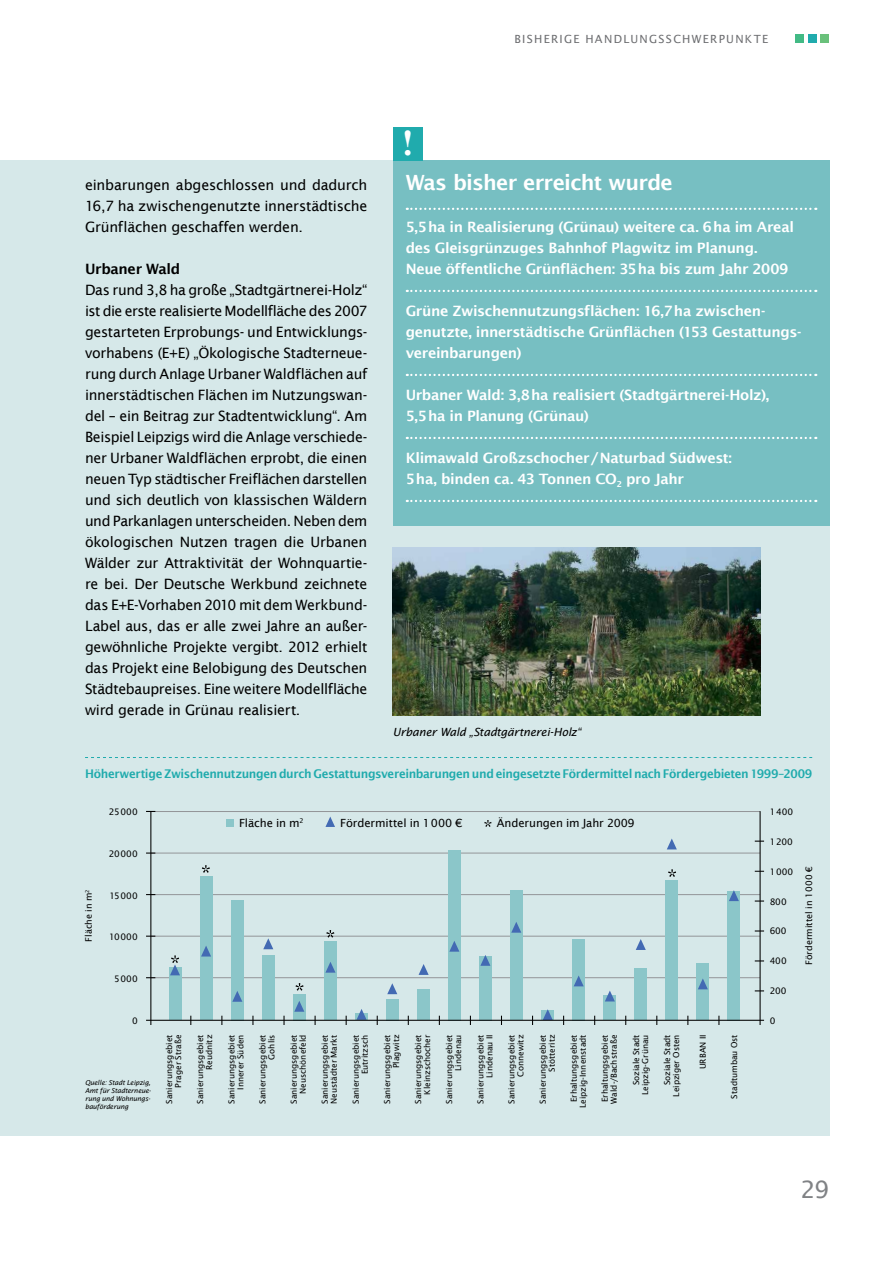
<style>
.page{position:relative;width:893px;height:1263px;background:#fff}
.page>*{position:absolute;margin:0;border:0;box-sizing:border-box;transform-origin:0 0}
.t1{font:700 36px "Times New Roman";color:#fff}
.t2{font:24px "Lucida Sans";color:#808285}
.t3{font:600 21px "Lucida Sans";letter-spacing:-.035em;color:#fff}
.t4{font:14.25px/21px "Lucida Sans";letter-spacing:-.02em;color:#000;text-align:justify}
.t5{font:600 14.25px/21px "Lucida Sans";letter-spacing:-.025em;color:#fff}
.t6{font:600 14.25px "Lucida Sans";letter-spacing:-.025em;color:#000}
.t7{font:600 12px "Lucida Sans";letter-spacing:-.03em;color:#20abad;scale:.96 1}
.t8{font:11.25px "Lucida Sans";letter-spacing:-.005em;color:#000}
.t9{font:italic 11.25px "Lucida Sans";letter-spacing:-.015em;color:#000}
.t10{font:11.25px "Lucida Sans";letter-spacing:.115em;color:#6d6e71}
.t11{font:9px "Lucida Sans";letter-spacing:.005em;color:#000}
.t12{font:8.25px/9px "Lucida Sans";color:#000;text-align:right}
.t13{font:italic 6.75px/8.2px "Lucida Sans";letter-spacing:-.01em;color:#000}
</style>
<div class="page">
<div style="left:795px;top:34px;width:9px;height:9px;background:#42ba85"></div>
<div style="left:808px;top:34px;width:8px;height:9px;background:#20abad"></div>
<div style="left:821px;top:34px;width:8px;height:9px;background:#6ac17b"></div>
<div style="left:0;top:160px;width:829px;height:975px;background:#d6e8e9"></div>
<div style="left:393px;top:160px;width:436px;height:366px;background:#77bfc2"></div>
<svg style="left:407px;top:208px;width:409px;height:2px"></svg>
<svg style="left:407px;top:290px;width:409px;height:2px"></svg>
<svg style="left:407px;top:374px;width:409px;height:2px"></svg>
<svg style="left:407px;top:437px;width:409px;height:2px"></svg>
<svg style="left:407px;top:500px;width:409px;height:2px"></svg>
<svg style="left:85px;top:757px;width:727px;height:1px"></svg>
<hr style="left:151px;top:811px;width:609px;height:1px;background:#939598">
<hr style="left:151px;top:853px;width:609px;height:1px;background:#939598">
<hr style="left:151px;top:894px;width:609px;height:1px;background:#939598">
<hr style="left:151px;top:936px;width:609px;height:1px;background:#939598">
<hr style="left:151px;top:977px;width:609px;height:1px;background:#939598">
<hr style="left:760px;top:811px;width:1px;height:214px;background:#000">
<div style="left:169px;top:967px;width:13px;height:53px;background:#8bc6c9"></div>
<div style="left:200px;top:876px;width:13px;height:144px;background:#8bc6c9"></div>
<div style="left:231px;top:900px;width:13px;height:120px;background:#8bc6c9"></div>
<div style="left:262px;top:955px;width:13px;height:65px;background:#8bc6c9"></div>
<div style="left:293px;top:994px;width:13px;height:26px;background:#8bc6c9"></div>
<div style="left:324px;top:942px;width:13px;height:78px;background:#8bc6c9"></div>
<div style="left:355px;top:1013px;width:13px;height:7px;background:#8bc6c9"></div>
<div style="left:386px;top:999px;width:13px;height:21px;background:#8bc6c9"></div>
<div style="left:417px;top:989px;width:13px;height:31px;background:#8bc6c9"></div>
<div style="left:448px;top:850px;width:13px;height:170px;background:#8bc6c9"></div>
<div style="left:479px;top:956px;width:13px;height:64px;background:#8bc6c9"></div>
<div style="left:510px;top:890px;width:13px;height:130px;background:#8bc6c9"></div>
<div style="left:541px;top:1010px;width:13px;height:10px;background:#8bc6c9"></div>
<div style="left:572px;top:939px;width:13px;height:81px;background:#8bc6c9"></div>
<div style="left:603px;top:995px;width:13px;height:25px;background:#8bc6c9"></div>
<div style="left:634px;top:969px;width:13px;height:51px;background:#8bc6c9"></div>
<div style="left:665px;top:881px;width:13px;height:139px;background:#8bc6c9"></div>
<div style="left:696px;top:963px;width:13px;height:57px;background:#8bc6c9"></div>
<div style="left:728px;top:891px;width:12px;height:129px;background:#8bc6c9"></div>
<svg style="left:283px;top:1016px;width:2px;height:9px"></svg>
<hr style="left:150px;top:811px;width:1px;height:214px;background:#000">
<svg style="left:201px;top:946px;width:10px;height:10px"></svg>
<svg style="left:232px;top:991px;width:10px;height:11px"></svg>
<svg style="left:263px;top:938px;width:10px;height:11px"></svg>
<svg style="left:294px;top:1001px;width:10px;height:11px"></svg>
<svg style="left:325px;top:962px;width:10px;height:11px"></svg>
<svg style="left:356px;top:1009px;width:11px;height:11px"></svg>
<svg style="left:387px;top:983px;width:10px;height:11px"></svg>
<svg style="left:419px;top:964px;width:10px;height:11px"></svg>
<svg style="left:449px;top:941px;width:10px;height:11px"></svg>
<svg style="left:480px;top:955px;width:10px;height:11px"></svg>
<svg style="left:511px;top:922px;width:10px;height:11px"></svg>
<svg style="left:543px;top:1009px;width:10px;height:11px"></svg>
<svg style="left:574px;top:975px;width:10px;height:11px"></svg>
<svg style="left:605px;top:990px;width:10px;height:11px"></svg>
<svg style="left:636px;top:939px;width:10px;height:11px"></svg>
<svg style="left:667px;top:838px;width:10px;height:11px"></svg>
<svg style="left:698px;top:978px;width:10px;height:11px"></svg>
<svg style="left:729px;top:890px;width:10px;height:11px"></svg>
<hr style="left:146px;top:1020px;width:618px;height:1px;background:#000">
<svg style="left:170px;top:955px;width:10px;height:20px"></svg>
<svg style="left:202px;top:865px;width:8px;height:8px"></svg>
<svg style="left:296px;top:983px;width:8px;height:8px"></svg>
<svg style="left:326px;top:930px;width:8px;height:8px"></svg>
<svg style="left:668px;top:869px;width:8px;height:8px"></svg>
<div style="left:226px;top:819px;width:8px;height:8px;background:#8bc6c9"></div>
<svg style="left:325px;top:816px;width:10px;height:11px"></svg>
<svg style="left:484px;top:820px;width:8px;height:7px"></svg>
<img style="left:393px;top:547px;width:367px;height:168px">
<div style="left:393px;top:127px;width:30px;height:33px;background:#20abad"></div>
<p class="t10" style="left:514px;top:32px;width:255px">Bisherige Handlungsschwerpunkte</p>
<p class="t4" style="left:85px;top:174px;width:284px">einbarungen abgeschlossen und dadurch 16,7 ha zwischengenutzte innerstädtische Grünflächen geschaffen werden.</p>
<p class="t6" style="left:85px;top:261px;width:97px">Urbaner Wald</p>
<p class="t4" style="left:85px;top:279px;width:284px">Das rund 3,8 ha große „Stadtgärtnerei-Holz“ ist die erste realisierte Modellfläche des 2007 gestarteten Erprobungs- und Entwicklungs&shy;vorhabens (E+E) „Ökologische Stadterneue&shy;rung durch Anlage Urbaner Waldflächen auf innerstädtischen Flächen im Nutzungswan&shy;del – ein Beitrag zur Stadtentwicklung“. Am Beispiel Leipzigs wird die Anlage verschiede&shy;ner Urbaner Waldflächen erprobt, die einen neuen Typ städtischer Freiflächen darstellen und sich deutlich von klassischen Wäldern und Parkanlagen unterscheiden. Neben dem ökologischen Nutzen tragen die Urbanen Wälder zur Attraktivität der Wohnquartie&shy;re bei. Der Deutsche Werkbund zeichnete das E+E-Vorhaben 2010 mit dem Werkbund-Label aus, das er alle zwei Jahre an außer&shy;gewöhnliche Projekte vergibt. 2012 erhielt das Projekt eine Belobigung des Deutschen Städtebaupreises. Eine weitere Modellfläche wird gerade in Grünau realisiert.</p>
<h1 class="t1" style="left:402px;top:118px;width:13px">!</h1>
<h3 class="t3" style="left:406px;top:171px;width:269px">Was bisher erreicht wurde</h3>
<p class="t5" style="left:406px;top:216px;width:390px">5,5ha in Realisierung (Grünau) weitere ca. 6ha im Areal des Gleisgrünzuges Bahnhof Plagwitz im Planung.<br>Neue öffentliche Grünflächen: 35ha bis zum Jahr 2009</p>
<p class="t5" style="left:406px;top:300px;width:397px">Grüne Zwischennutzungsflächen: 16,7ha zwischen&shy;genutzte, innerstädtische Grünflächen (153 Gestattungs&shy;vereinbarungen)</p>
<p class="t5" style="left:406px;top:384px;width:365px">Urbaner Wald: 3,8ha realisiert (Stadtgärtnerei-Holz),<br>5,5ha in Planung (Grünau)</p>
<p class="t5" style="left:406px;top:447px;width:328px">Klimawald Großzschocher/Naturbad Südwest:<br>5ha, binden ca. 43 Tonnen CO<sub>2</sub> pro Jahr</p>
<p class="t9" style="left:393px;top:726px;width:189px">Urbaner Wald „Stadtgärtnerei-Holz“</p>
<p class="t7" style="left:85px;top:767px;width:759px">Höherwertige Zwischennutzungen durch Gestattungsvereinbarungen und eingesetzte Fördermittel nach Fördergebieten 1999–2009</p>
<p class="t11" style="left:109px;top:807px;width:30px">25000</p>
<p class="t11" style="left:109px;top:848px;width:30px">20000</p>
<p class="t11" style="left:109px;top:890px;width:30px">15000</p>
<p class="t11" style="left:109px;top:932px;width:30px">10000</p>
<p class="t11" style="left:114px;top:974px;width:25px">5000</p>
<p class="t11" style="left:132px;top:1015px;width:7px">0</p>
<p class="t11" style="left:770px;top:807px;width:25px">1400</p>
<p class="t11" style="left:770px;top:836px;width:25px">1200</p>
<p class="t11" style="left:770px;top:866px;width:25px">1000</p>
<p class="t11" style="left:770px;top:896px;width:19px">800</p>
<p class="t11" style="left:770px;top:926px;width:19px">600</p>
<p class="t11" style="left:770px;top:956px;width:19px">400</p>
<p class="t11" style="left:770px;top:986px;width:18px">200</p>
<p class="t11" style="left:770px;top:1015px;width:7px">0</p>
<p class="t8" style="left:239px;top:816px;width:66px">Fläche in m<sup>2</sup></p>
<p class="t8" style="left:340px;top:816px;width:124px">Fördermittel in 1000 €</p>
<p class="t8" style="left:497px;top:816px;width:139px">Änderungen im Jahr 2009</p>
<p class="t11" style="left:804px;top:965px;width:100px;rotate:-90deg">Fördermittel in 1000 €</p>
<p class="t11" style="left:84px;top:942px;width:54px;rotate:-90deg">Fläche in m<sup>2</sup></p>
<p class="t13" style="left:85px;top:1078px;width:68px">Quelle: Stadt Leipzig,<br>Amt für Stadterneue&shy;rung und Wohnungs&shy;bauförderung</p>
<p class="t12" style="left:165px;top:1104px;width:71px;rotate:-90deg">Sanierungsgebiet<br>Prager Straße</p>
<p class="t12" style="left:227px;top:1104px;width:71px;rotate:-90deg">Sanierungsgebiet<br>Innerer Süden</p>
<p class="t12" style="left:289px;top:1104px;width:71px;rotate:-90deg">Sanierungsgebiet<br>Neuschönefeld</p>
<p class="t12" style="left:351px;top:1104px;width:71px;rotate:-90deg">Sanierungsgebiet<br>Eutritzsch</p>
<p class="t12" style="left:414px;top:1104px;width:71px;rotate:-90deg">Sanierungsgebiet<br>Kleinzschocher</p>
<p class="t12" style="left:476px;top:1104px;width:71px;rotate:-90deg">Sanierungsgebiet<br>Lindenau II</p>
<p class="t12" style="left:663px;top:1097px;width:64px;rotate:-90deg">Soziale Stadt<br>Leipziger Osten</p>
<p class="t12" style="left:538px;top:1104px;width:71px;rotate:-90deg">Sanierungsgebiet<br>Stötteritz</p>
<p class="t12" style="left:600px;top:1104px;width:71px;text-align:left;rotate:-90deg">Erhaltungsgebiet<br>Wald-/Bachstraße</p>
<p class="t12" style="left:196px;top:1104px;width:71px;rotate:-90deg">Sanierungsgebiet<br>Reudnitz</p>
<p class="t12" style="left:258px;top:1104px;width:71px;rotate:-90deg">Sanierungsgebiet<br>Gohlis</p>
<p class="t12" style="left:320px;top:1104px;width:71px;text-align:left;rotate:-90deg">Sanierungsgebiet<br>Neustädter Markt</p>
<p class="t12" style="left:383px;top:1104px;width:71px;rotate:-90deg">Sanierungsgebiet<br>Plagwitz</p>
<p class="t12" style="left:445px;top:1104px;width:71px;rotate:-90deg">Sanierungsgebiet<br>Lindenau</p>
<p class="t12" style="left:507px;top:1104px;width:71px;rotate:-90deg">Sanierungsgebiet<br>Connewitz</p>
<p class="t12" style="left:569px;top:1108px;width:75px;rotate:-90deg">Erhaltungsgebiet<br>Leipzig-Innenstadt</p>
<p class="t12" style="left:632px;top:1095px;width:62px;rotate:-90deg">Soziale Stadt<br>Leipzig-Grünau</p>
<p class="t12" style="left:730px;top:1098px;width:65px;rotate:-90deg">Stadtumbau Ost</p>
<p class="t12" style="left:698px;top:1069px;width:36px;rotate:-90deg">URBAN II</p>
<h2 class="t2" style="left:800px;top:1176px;width:30px">29</h2>
</div>
